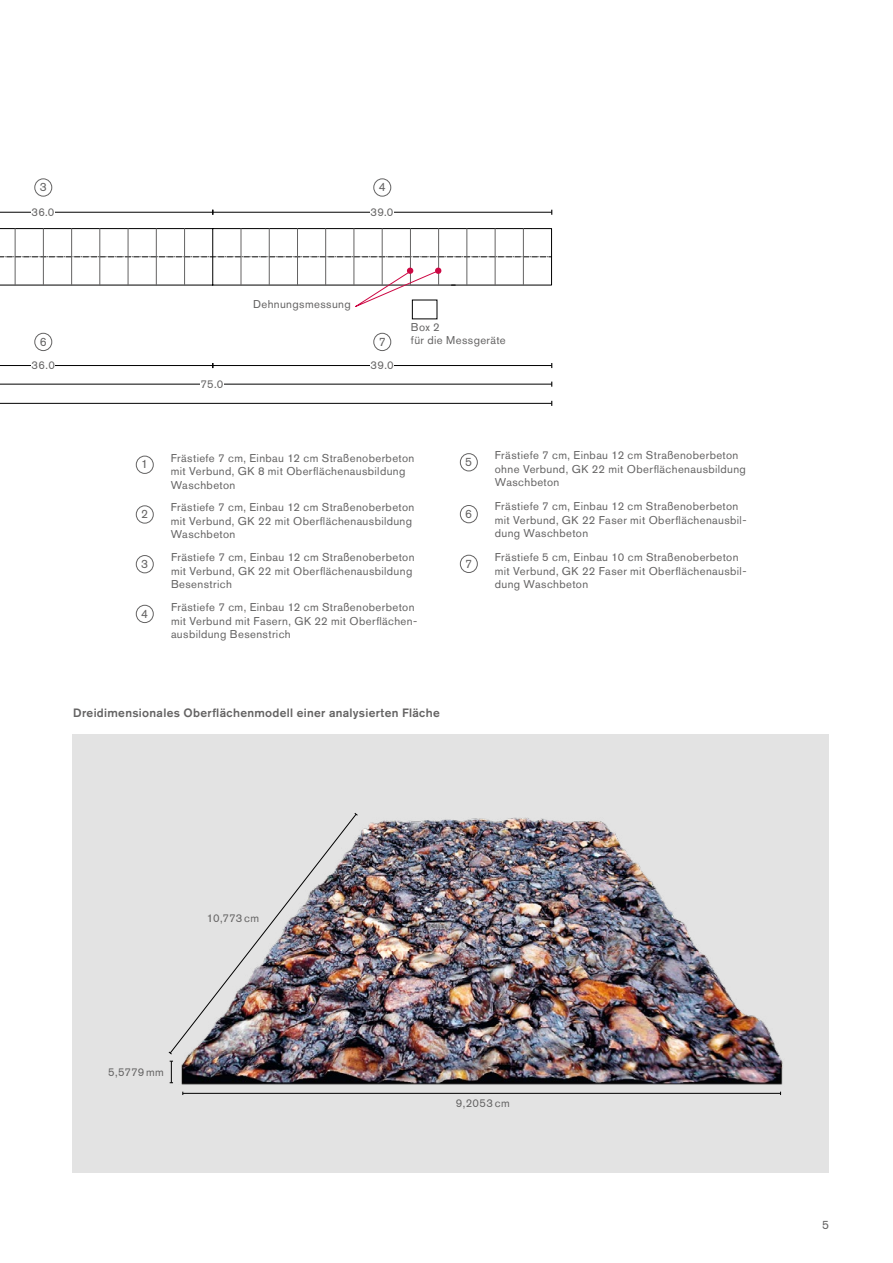
<style>
.page{position:relative;width:893px;height:1263px;background:#fff}
.page>*{position:absolute;margin:0;border:0;box-sizing:border-box;transform-origin:0 0}
.BETO_Untertitel_grau{font:500 12px "Akzidenz Grotesk BE";letter-spacing:.025em;color:#646363}
.BETO_Bildunterschrif{font:12px "Akzidenz Grotesk BE";color:#646363}
.BETO_Tabellentext{font:11.25px/13.5px "Akzidenz Grotesk BE";letter-spacing:.035em;color:#646363}
</style>
<div class="page">
<div style="left:72px;top:735px;width:757px;height:438px;background:#e3e3e3"></div>
<img style="left:169px;top:817px;width:614px;height:278px">
<hr style="left:183px;top:1093px;width:597px;height:1px;background:#000">
<svg style="left:170px;top:1061px;width:3px;height:22px"></svg>
<img style="left:168px;top:813px;width:190px;height:242px">
<hr style="left:0;top:212px;width:213px;height:1px;background:#000">
<hr style="left:0;top:365px;width:213px;height:1px;background:#000">
<hr style="left:213px;top:212px;width:339px;height:1px;background:#000">
<hr style="left:213px;top:365px;width:339px;height:1px;background:#000">
<div style="left:371px;top:360px;width:23px;height:21px;background:#fff"></div>
<div style="left:371px;top:208px;width:23px;height:21px;background:#fff"></div>
<div style="left:32px;top:360px;width:23px;height:21px;background:#fff"></div>
<div style="left:32px;top:208px;width:23px;height:21px;background:#fff"></div>
<div style="left:34px;top:178px;width:18px;height:19px;border:1px solid #646363;border-radius:50%"></div>
<div style="left:373px;top:178px;width:18px;height:19px;border:1px solid #646363;border-radius:50%"></div>
<div style="left:34px;top:333px;width:18px;height:18px;border:1px solid #646363;border-radius:50%"></div>
<div style="left:373px;top:333px;width:18px;height:18px;border:1px solid #646363;border-radius:50%"></div>
<svg style="left:0;top:228px;width:552px;height:82px"></svg>
<div style="left:136px;top:456px;width:18px;height:18px;border:1px solid #646363;border-radius:50%"></div>
<div style="left:136px;top:505px;width:18px;height:18px;border:1px solid #646363;border-radius:50%"></div>
<div style="left:136px;top:555px;width:18px;height:18px;border:1px solid #646363;border-radius:50%"></div>
<div style="left:460px;top:453px;width:18px;height:18px;border:1px solid #646363;border-radius:50%"></div>
<div style="left:460px;top:505px;width:18px;height:18px;border:1px solid #646363;border-radius:50%"></div>
<div style="left:460px;top:555px;width:18px;height:18px;border:1px solid #646363;border-radius:50%"></div>
<div style="left:136px;top:605px;width:18px;height:18px;border:1px solid #646363;border-radius:50%"></div>
<hr style="left:0;top:384px;width:552px;height:1px;background:#000">
<div style="left:200px;top:379px;width:24px;height:22px;background:#fff"></div>
<hr style="left:0;top:403px;width:552px;height:1px;background:#000">
<p class="BETO_Bildunterschrif" style="left:40px;top:180px;width:8px">3</p>
<p class="BETO_Bildunterschrif" style="left:379px;top:180px;width:8px">4</p>
<p class="BETO_Tabellentext" style="left:32px;top:205px;width:24px">36.0</p>
<p class="BETO_Tabellentext" style="left:371px;top:205px;width:24px">39.0</p>
<p class="BETO_Tabellentext" style="left:253px;top:298px;width:99px">Dehnungsmessung</p>
<p class="BETO_Bildunterschrif" style="left:40px;top:334px;width:8px">6</p>
<p class="BETO_Bildunterschrif" style="left:379px;top:334px;width:8px">7</p>
<p class="BETO_Tabellentext" style="left:32px;top:358px;width:25px">36.0</p>
<p class="BETO_Tabellentext" style="left:200px;top:377px;width:25px">75.0</p>
<p class="BETO_Tabellentext" style="left:371px;top:358px;width:25px">39.0</p>
<p class="BETO_Tabellentext" style="left:411px;top:320px;width:96px">Box 2<br>für die Messgeräte</p>
<p class="BETO_Bildunterschrif" style="left:141px;top:457px;width:8px">1</p>
<p class="BETO_Bildunterschrif" style="left:141px;top:507px;width:8px">2</p>
<p class="BETO_Tabellentext" style="left:171px;top:451px;width:245px">Frästiefe 7 cm, Einbau 12 cm Straßenoberbeton mit Verbund, GK 8 mit Oberflächenausbildung<br>Waschbeton</p>
<p class="BETO_Tabellentext" style="left:171px;top:501px;width:245px">Frästiefe 7 cm, Einbau 12 cm Straßenoberbeton mit Verbund, GK 22 mit Oberflächenausbildung<br>Waschbeton</p>
<p class="BETO_Bildunterschrif" style="left:465px;top:455px;width:8px">5</p>
<p class="BETO_Bildunterschrif" style="left:465px;top:506px;width:8px">6</p>
<p class="BETO_Tabellentext" style="left:495px;top:449px;width:253px">Frästiefe 7 cm, Einbau 12 cm Straßenoberbeton ohne Verbund, GK 22 mit Oberflächenausbildung<br>Waschbeton</p>
<p class="BETO_Tabellentext" style="left:495px;top:500px;width:253px">Frästiefe 7 cm, Einbau 12 cm Straßenoberbeton mit Verbund, GK 22 Faser mit Oberflächenausbil&shy;dung Waschbeton</p>
<p class="BETO_Bildunterschrif" style="left:141px;top:556px;width:8px">3</p>
<p class="BETO_Tabellentext" style="left:171px;top:550px;width:245px">Frästiefe 7 cm, Einbau 12 cm Straßenoberbeton mit Verbund, GK 22 mit Oberflächenausbildung<br>Besenstrich</p>
<p class="BETO_Bildunterschrif" style="left:465px;top:556px;width:8px">7</p>
<p class="BETO_Tabellentext" style="left:495px;top:550px;width:253px">Frästiefe 5 cm, Einbau 10 cm Straßenoberbeton mit Verbund, GK 22 Faser mit Oberflächenausbil&shy;dung Waschbeton</p>
<p class="BETO_Bildunterschrif" style="left:141px;top:606px;width:8px">4</p>
<p class="BETO_Tabellentext" style="left:171px;top:600px;width:248px">Frästiefe 7 cm, Einbau 12 cm Straßenoberbeton mit Verbund mit Fasern, GK 22 mit Oberflächen&shy;ausbildung Besenstrich</p>
<p class="BETO_Untertitel_grau" style="left:73px;top:705px;width:368px">Dreidimensionales Oberflächenmodell einer analysierten Fläche</p>
<p class="BETO_Tabellentext" style="left:207px;top:911px;width:54px">10,773 cm</p>
<p class="BETO_Tabellentext" style="left:108px;top:1066px;width:57px">5,5779 mm</p>
<p class="BETO_Tabellentext" style="left:456px;top:1096px;width:55px">9,2053 cm</p>
<p class="BETO_Bildunterschrif" style="left:822px;top:1218px;width:8px">5</p>
</div>
